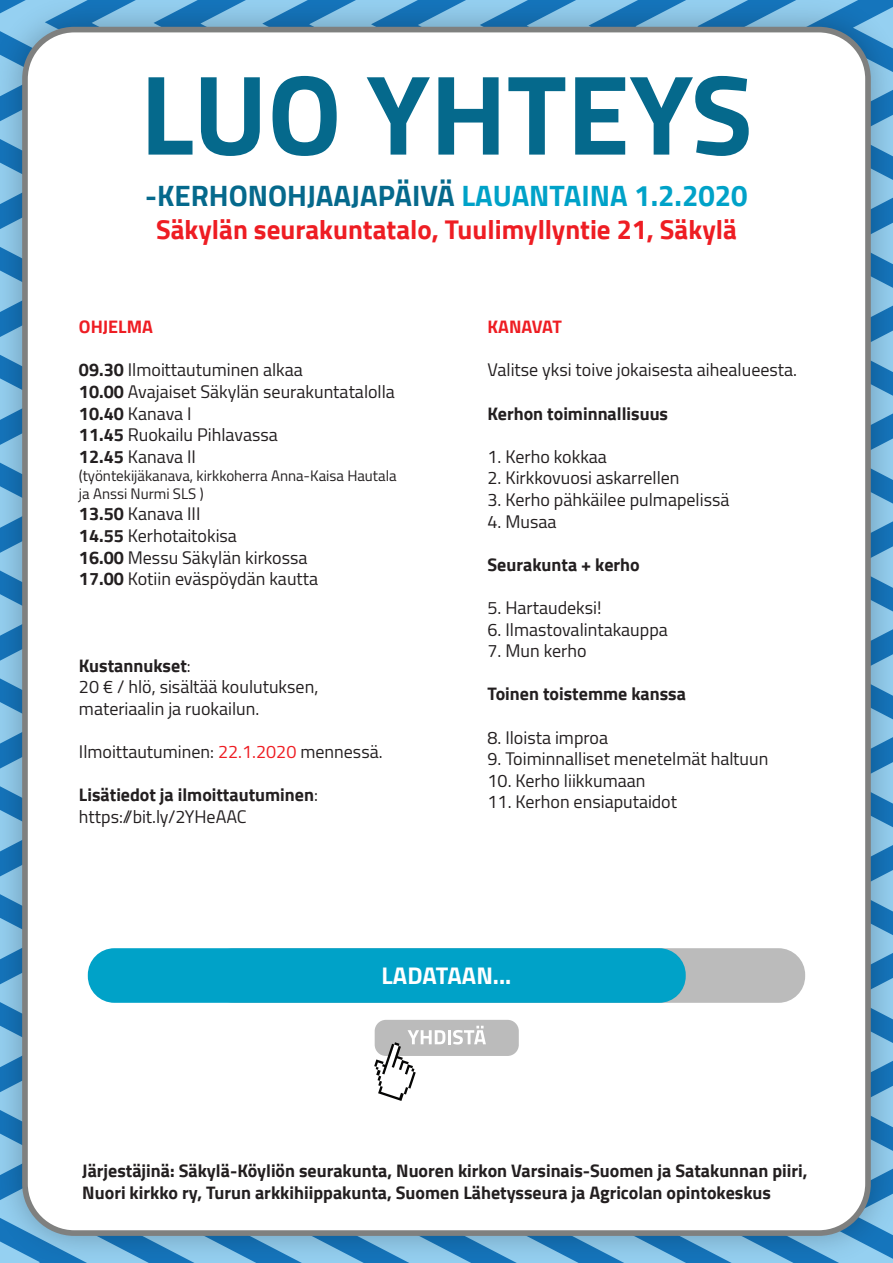
<style>
.page{position:relative;width:893px;height:1263px;background:#fff}
.page>*{position:absolute;margin:0;border:0;box-sizing:border-box;transform-origin:0 0}
.t1{font:700 113.7px "Cairo";color:#05698c}
.t2{font:700 29.25px "Cairo";color:#05698c}
.t3{font:700 27px "Cairo";color:#ee1d23}
.t4{font:700 23.85px "Cairo";color:#fff}
.t5{font:18px/21.6px "Cairo";color:#231f20}
.t6{font:700 18px/21.6px "Cairo";color:#231f20}
.t7{font:700 18px "Cairo";color:#ee1d23}
.t8{font:15px/18px "Cairo";color:#231f20}
.s1{color:#00a2c8}
.s2{font-weight:700}
.s3{color:#ee1d23}
.s4{font-weight:400}
</style>
<div class="page">
<img style="left:0;top:0;width:893px;height:1263px">
<div style="left:25px;top:30px;width:843px;height:1203px;background:#fff;border-radius:49px"></div>
<div style="left:22px;top:27px;width:849px;height:1209px;border:6px solid #7f807f;border-radius:49px"></div>
<div style="left:207px;top:948px;width:598px;height:55px;background:#bbb;border-radius:27px"></div>
<div style="left:88px;top:948px;width:598px;height:55px;background:#00a2c8;border-radius:27px"></div>
<div style="left:375px;top:1020px;width:144px;height:36px;background:#bbb;border-radius:11px"></div>
<hr style="left:448px;top:1030px;width:3px;height:14px;background:#fff">
<svg style="left:453px;top:1026px;width:33px;height:18px"></svg>
<svg style="left:374px;top:1030px;width:71px;height:71px"></svg>
<h1 class="t1" style="left:140px;top:49px;width:614px">LUO YHTEYS</h1>
<h2 class="t2" style="left:145px;top:179px;width:604px">-KERHONOHJAAJAPÄIVÄ <span class="s1">LAUANTAINA 1.2.2020</span></h2>
<h3 class="t3" style="left:156px;top:214px;width:582px">Säkylän seurakuntatalo, Tuulimyllyntie 21, Säkylä</h3>
<p class="t7" style="left:79px;top:316px;width:76px">OHJELMA</p>
<p class="t5" style="left:79px;top:359px;width:317px"><span class="s2">09.30</span> Ilmoittautuminen alkaa<br><span class="s2">10.00</span> Avajaiset Säkylän seurakuntatalolla<br><span class="s2">10.40</span> Kanava I<br><span class="s2">11.45</span> Ruokailu Pihlavassa<br><span class="s2">12.45</span> Kanava II</p>
<p class="t8" style="left:79px;top:466px;width:319px">(työntekijäkanava, kirkkoherra Anna-Kaisa Hautala ja Anssi Nurmi SLS )</p>
<p class="t5" style="left:79px;top:503px;width:241px"><span class="s2">13.50</span> Kanava III<br><span class="s2">14.55</span> Kerhotaitokisa<br><span class="s2">16.00</span> Messu Säkylän kirkossa<br><span class="s2">17.00</span> Kotiin eväspöydän kautta</p>
<p class="t5" style="left:79px;top:654px;width:241px"><span class="s2">Kustannukset</span>:<br>20 € / hlö, sisältää koulutuksen, materiaalin ja ruokailun.</p>
<p class="t5" style="left:79px;top:741px;width:305px">Ilmoittautuminen: <span class="s3">22.1.2020</span> mennessä.</p>
<p class="t6" style="left:79px;top:784px;width:240px">Lisätiedot ja ilmoittautuminen<span class="s4">: https://bit.ly/2YHeAAC</span></p>
<p class="t7" style="left:487px;top:316px;width:76px">KANAVAT</p>
<p class="t5" style="left:487px;top:359px;width:311px">Valitse yksi toive jokaisesta aihealueesta.</p>
<p class="t6" style="left:487px;top:402px;width:182px">Kerhon toiminnallisuus</p>
<p class="t5" style="left:487px;top:445px;width:121px">1. Kerho kokkaa</p>
<p class="t5" style="left:487px;top:467px;width:193px">2. Kirkkovuosi askarrellen</p>
<p class="t5" style="left:487px;top:489px;width:243px">3. Kerho pähkäilee pulmapelissä</p>
<p class="t5" style="left:487px;top:510px;width:71px">4. Musaa</p>
<p class="t6" style="left:487px;top:554px;width:154px">Seurakunta + kerho</p>
<p class="t5" style="left:487px;top:597px;width:116px">5. Hartaudeksi!</p>
<p class="t5" style="left:487px;top:618px;width:182px">6. Ilmastovalintakauppa</p>
<p class="t5" style="left:487px;top:640px;width:101px">7. Mun kerho</p>
<p class="t6" style="left:487px;top:683px;width:200px">Toinen toistemme kanssa</p>
<p class="t5" style="left:487px;top:726px;width:122px">8. Iloista improa</p>
<p class="t5" style="left:487px;top:748px;width:282px">9. Toiminnalliset menetelmät haltuun</p>
<p class="t5" style="left:487px;top:769px;width:159px">10. Kerho liikkumaan</p>
<p class="t5" style="left:487px;top:791px;width:191px">11. Kerhon ensiaputaidot</p>
<h3 class="t4" style="left:382px;top:962px;width:131px">LADATAAN...</h3>
<p class="t6" style="left:82px;top:1160px;width:727px">Järjestäjinä: Säkylä-Köyliön seurakunta, Nuoren kirkon Varsinais-Suomen ja Satakunnan piiri,<br>Nuori kirkko ry, Turun arkkihiippakunta, Suomen Lähetysseura ja Agricolan opintokeskus</p>
</div>
